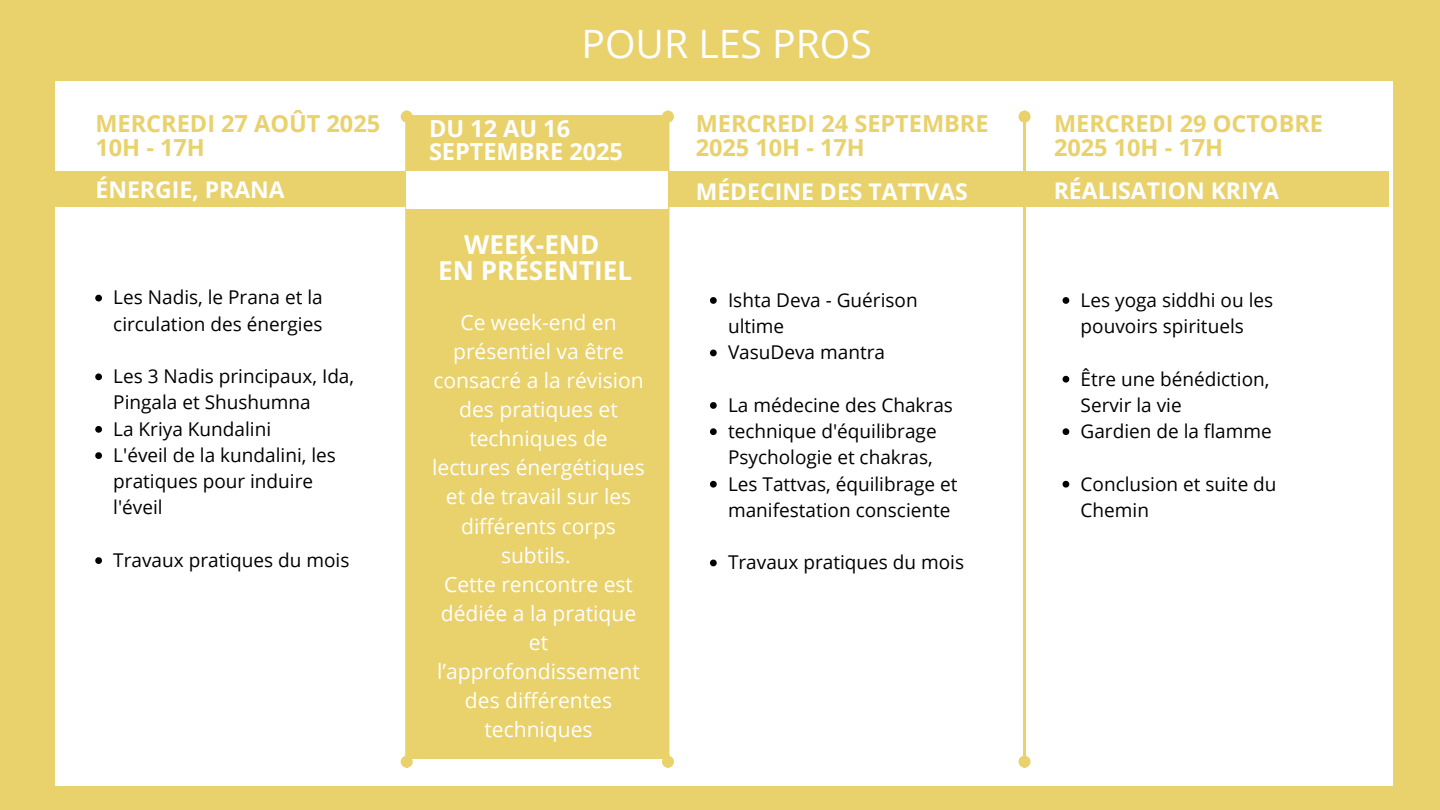
<style>
.page{position:relative;width:1440px;height:810px;background:#e9d16c}
.page>*{position:absolute;margin:0;border:0;box-sizing:border-box;transform-origin:0 0}
.t1{font:39.1px "Open Sans";color:#fff}
.t2{font:700 26.1px/25.5px "Open Sans";color:#fff;text-align:center}
.t3{font:700 23.5px/23.2px "Open Sans";color:#e9d16c}
.t4{font:700 23.5px/23.2px "Open Sans";color:#fff}
.t5{font:700 23px "Open Sans";color:#fff}
.t6{font:21.1px/29.1px "Open Sans";color:#fff;text-align:center}
.t7{font:19px/26.2px "Open Sans";color:#000}
</style>
<div class="page">
<div style="left:55px;top:81px;width:1338px;height:705px;background:#fff"></div>
<div style="left:51px;top:171px;width:1338px;height:36px;background:#e9d16c"></div>
<hr style="left:666px;top:122px;width:3px;height:634px;background:#e9d16c">
<div style="left:663px;top:112px;width:9px;height:9px;background:#e9d16c;border-radius:50%"></div>
<div style="left:662px;top:111px;width:12px;height:12px;border:3px solid #e9d16c;border-radius:50%"></div>
<div style="left:663px;top:757px;width:9px;height:9px;background:#e9d16c;border-radius:50%"></div>
<div style="left:662px;top:756px;width:12px;height:12px;border:3px solid #e9d16c;border-radius:50%"></div>
<hr style="left:1023px;top:122px;width:3px;height:634px;background:#e9d16c">
<div style="left:1020px;top:112px;width:9px;height:9px;background:#e9d16c;border-radius:50%"></div>
<div style="left:1019px;top:111px;width:12px;height:12px;border:3px solid #e9d16c;border-radius:50%"></div>
<div style="left:1020px;top:757px;width:9px;height:9px;background:#e9d16c;border-radius:50%"></div>
<div style="left:1019px;top:756px;width:12px;height:12px;border:3px solid #e9d16c;border-radius:50%"></div>
<svg style="left:95px;top:295px;width:7px;height:6px"></svg>
<svg style="left:95px;top:373px;width:7px;height:7px"></svg>
<svg style="left:95px;top:426px;width:7px;height:7px"></svg>
<svg style="left:95px;top:452px;width:7px;height:7px"></svg>
<svg style="left:95px;top:557px;width:7px;height:7px"></svg>
<svg style="left:710px;top:297px;width:7px;height:7px"></svg>
<svg style="left:710px;top:350px;width:7px;height:6px"></svg>
<svg style="left:710px;top:402px;width:7px;height:7px"></svg>
<svg style="left:710px;top:428px;width:7px;height:7px"></svg>
<svg style="left:710px;top:481px;width:7px;height:7px"></svg>
<svg style="left:710px;top:560px;width:7px;height:6px"></svg>
<svg style="left:1063px;top:297px;width:6px;height:7px"></svg>
<svg style="left:1063px;top:376px;width:6px;height:7px"></svg>
<svg style="left:1063px;top:428px;width:6px;height:7px"></svg>
<svg style="left:1063px;top:481px;width:6px;height:7px"></svg>
<hr style="left:405px;top:122px;width:3px;height:634px;background:#e9d16c">
<div style="left:402px;top:112px;width:9px;height:9px;background:#e9d16c;border-radius:50%"></div>
<div style="left:401px;top:111px;width:12px;height:12px;border:3px solid #e9d16c;border-radius:50%"></div>
<div style="left:402px;top:757px;width:9px;height:9px;background:#e9d16c;border-radius:50%"></div>
<div style="left:401px;top:756px;width:12px;height:12px;border:3px solid #e9d16c;border-radius:50%"></div>
<div style="left:407px;top:115px;width:261px;height:644px;background:#e9d16c"></div>
<div style="left:407px;top:171px;width:261px;height:38px;background:#fff"></div>
<p class="t1" style="left:581px;top:16px;width:292px">POUR LES PROS</p>
<h2 class="t3" style="left:95px;top:112px;width:286px">MERCREDI 27 AOÛT 2025<br>10H - 17H</h2>
<p class="t3" style="left:696px;top:112px;width:294px">MERCREDI 24 SEPTEMBRE<br>2025 10H - 17H</p>
<p class="t3" style="left:1054px;top:112px;width:271px">MERCREDI 29 OCTOBRE<br>2025 10H - 17H</p>
<h3 class="t4" style="left:429px;top:116px;width:195px">DU 12 AU 16<br>SEPTEMBRE 2025</h3>
<p class="t5" style="left:95px;top:174px;width:191px">ÉNERGIE, PRANA</p>
<p class="t5" style="left:1054px;top:174px;width:227px">RÉALISATION KRIYA</p>
<h1 class="t5" style="left:696px;top:176px;width:274px">MÉDECINE DES TATTVAS</h1>
<p class="t7" style="left:113px;top:284px;width:211px">Les Nadis, le Prana et la circulation des énergies</p>
<p class="t7" style="left:113px;top:363px;width:242px">Les 3 Nadis principaux, Ida,<br>Pingala et Shushumna</p>
<p class="t7" style="left:113px;top:415px;width:159px">La Kriya Kundalini</p>
<h2 class="t7" style="left:113px;top:442px;width:224px">L'éveil de la kundalini, les pratiques pour induire l'éveil</h2>
<h2 class="t7" style="left:113px;top:547px;width:238px">Travaux pratiques du mois</h2>
<h3 class="t2" style="left:438px;top:231px;width:195px">WEEK-END<br>EN PRÉSENTIEL</h3>
<h3 class="t6" style="left:432px;top:307px;width:214px">Ce week-end en présentiel va être consacré a la révision des pratiques et techniques de lectures énergétiques et de travail sur les différents corps subtils.<br>Cette rencontre est dédiée a la pratique et l’approfondissement des différentes techniques</h3>
<h2 class="t7" style="left:728px;top:286px;width:191px">Ishta Deva - Guérison ultime</h2>
<h4 class="t7" style="left:728px;top:339px;width:159px">VasuDeva mantra</h4>
<h2 class="t7" style="left:728px;top:391px;width:226px">La médecine des Chakras</h2>
<p class="t7" style="left:728px;top:418px;width:210px">technique d'équilibrage<br>Psychologie et chakras,</p>
<p class="t7" style="left:728px;top:470px;width:231px">Les Tattvas, équilibrage et manifestation consciente</p>
<p class="t7" style="left:728px;top:549px;width:238px">Travaux pratiques du mois</p>
<p class="t7" style="left:1081px;top:286px;width:194px">Les yoga siddhi ou les pouvoirs spirituels</p>
<p class="t7" style="left:1081px;top:365px;width:190px">Être une bénédiction,<br>Servir la vie</p>
<p class="t7" style="left:1081px;top:418px;width:193px">Gardien de la flamme</p>
<p class="t7" style="left:1081px;top:470px;width:197px">Conclusion et suite du<br>Chemin</p>
</div>
